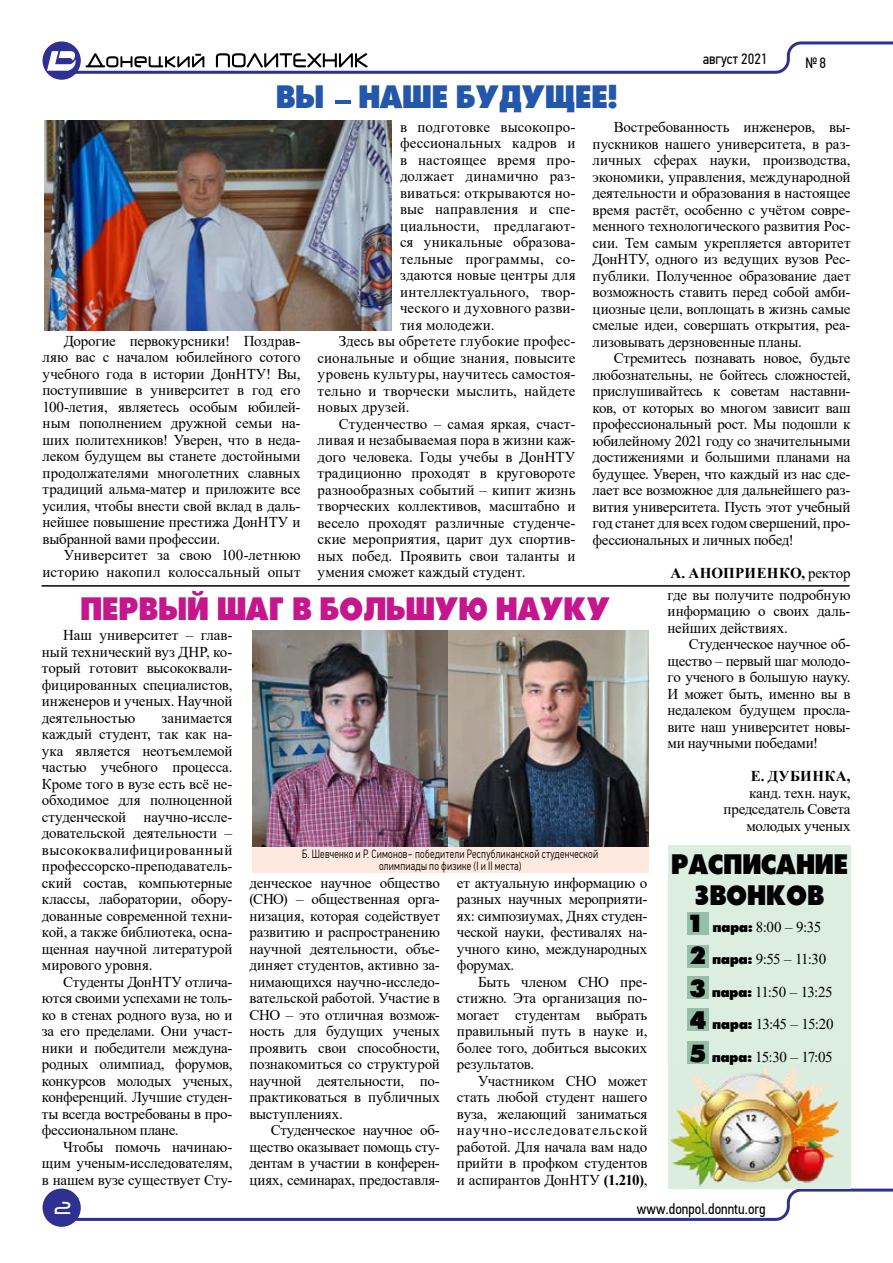
<style>
.page{position:relative;width:893px;height:1263px;background:#fff}
.page>*{position:absolute;margin:0;border:0;box-sizing:border-box;transform-origin:0 0}
.t1{font:34.5px "Futura Press Press";color:#c6168d;scale:.93 1}
.t2{font:34.5px "Futura Press Press";color:#2357ab;scale:.93 1}
.t3{font:30px/31.5px "Futura Press Press";color:#000;text-align:center;scale:.93 1}
.t4{font:500 19.5px "Neuropol";color:#fff}
.t5{font:15px/16.5px "Times New Roman";letter-spacing:-.005em;color:#000;text-align:justify}
.t6{font:15px/32.4px "Times New Roman";letter-spacing:-.045em;color:#000}
.t7{font:15px "Times New Roman";letter-spacing:.015em;color:#000}
.t8{font:15px "Times New Roman";letter-spacing:.02em;color:#000}
.t9{font:15px "PF Din Text Cond Pro";color:#000}
.t10{font:700 15px "Times New Roman";letter-spacing:.03em;color:#000}
.t11{font:300 12px/12px "PF Din Text Cond Pro";letter-spacing:.02em;color:#000;text-align:center;scale:.9 1}
.s1{font-weight:400}
.s2{font-family:"Futura Press Press";font-size:27px}
.s3{font-family:"Futura Press Press"}
.s4{font-weight:700}
</style>
<div class="page">
<div style="left:43px;top:41px;width:38px;height:39px;background:#2e3092;border-radius:50%"></div>
<svg style="left:47px;top:41px;width:846px;height:33px"></svg>
<div style="left:43px;top:1188px;width:38px;height:39px;background:#2e3092;border-radius:50%"></div>
<svg style="left:50px;top:1188px;width:843px;height:33px"></svg>
<div style="left:668px;top:845px;width:182px;height:343px;background:#dbeee0"></div>
<div style="left:687px;top:1041px;width:22px;height:23px;background:#95c0a7"></div>
<img style="left:44px;top:120px;width:348px;height:210px">
<hr style="left:42px;top:585px;width:807px;height:2px;background:#000">
<img style="left:252px;top:631px;width:196px;height:216px">
<img style="left:448px;top:631px;width:200px;height:216px">
<img style="left:670px;top:1066px;width:171px;height:121px">
<div style="left:687px;top:1008px;width:22px;height:23px;background:#95c0a7"></div>
<div style="left:687px;top:976px;width:22px;height:23px;background:#95c0a7"></div>
<div style="left:687px;top:945px;width:22px;height:23px;background:#95c0a7"></div>
<div style="left:687px;top:912px;width:22px;height:23px;background:#95c0a7"></div>
<div style="left:252px;top:847px;width:396px;height:26px;background:#fee9df"></div>
<h1 class="t2" style="left:276px;top:76px;width:369px">ВЫ – НАШЕ БУДУЩЕЕ!</h1>
<p class="t9" style="left:703px;top:50px;width:66px">август 2021</p>
<p class="t9" style="left:805px;top:54px;width:22px">№ 8</p>
<p class="t5" style="left:43px;top:332px;width:259px;text-indent:21px">Дорогие первокурсники! Поздрав&shy;ляю вас с началом юбилейного сотого учебного года в истории ДонНТУ! Вы, поступившие в университет в год его 100-летия, являетесь особым юбилей&shy;ным пополнением дружной семьи на&shy;ших политехников! Уверен, что в неда&shy;леком будущем вы станете достойными продолжателями многолетних славных традиций альма-матер и приложите все усилия, чтобы внести свой вклад в даль&shy;нейшее повышение престижа ДонНТУ и выбранной вами профессии.</p>
<p class="t5" style="left:43px;top:546px;width:259px;text-align:right">Университет за свою 100-летнюю историю накопил колоссальный опыт</p>
<p class="t5" style="left:400px;top:118px;width:177px">в подготовке высокопро-</p>
<p class="t5" style="left:400px;top:135px;width:177px">фессиональных кадров и</p>
<p class="t5" style="left:400px;top:151px;width:177px">в настоящее время про-</p>
<p class="t8" style="left:400px;top:166px;width:177px">должает динамично раз-</p>
<p class="t7" style="left:400px;top:182px;width:177px">виваться: открываются но-</p>
<p class="t5" style="left:400px;top:201px;width:177px">вые направления и спе-</p>
<p class="t8" style="left:400px;top:215px;width:177px">циальности, предлагают-</p>
<p class="t5" style="left:400px;top:234px;width:177px">ся уникальные образова-</p>
<p class="t7" style="left:400px;top:248px;width:177px">тельные программы, со-</p>
<p class="t5" style="left:400px;top:267px;width:177px">здаются новые центры для</p>
<p class="t7" style="left:400px;top:281px;width:177px">интеллектуального, твор-</p>
<p class="t5" style="left:400px;top:300px;width:177px">ческого и духовного разви-</p>
<p class="t5" style="left:400px;top:316px;width:96px">тия молодежи.</p>
<p class="t5" style="left:339px;top:333px;width:238px">Здесь вы обретете глубокие профес-</p>
<p class="t5" style="left:318px;top:349px;width:259px">сиональные и общие знания, повысите</p>
<p class="t5" style="left:318px;top:366px;width:259px">уровень культуры, научитесь самостоя-</p>
<p class="t5" style="left:318px;top:382px;width:259px">тельно и творчески мыслить, найдете</p>
<p class="t5" style="left:318px;top:399px;width:94px">новых друзей.</p>
<p class="t5" style="left:339px;top:415px;width:238px">Студенчество – самая яркая, счаст-</p>
<p class="t5" style="left:318px;top:432px;width:259px">ливая и незабываемая пора в жизни каж-</p>
<p class="t5" style="left:318px;top:448px;width:259px">дого человека. Годы учебы в ДонНТУ</p>
<p class="t5" style="left:318px;top:465px;width:259px">традиционно проходят в круговороте</p>
<p class="t5" style="left:318px;top:481px;width:259px">разнообразных событий – кипит жизнь</p>
<p class="t5" style="left:318px;top:498px;width:259px">творческих коллективов, масштабно и</p>
<p class="t5" style="left:318px;top:514px;width:259px">весело проходят различные студенче-</p>
<p class="t5" style="left:318px;top:531px;width:259px">ские мероприятия, царит дух спортив-</p>
<p class="t5" style="left:318px;top:547px;width:259px">ных побед. Проявить свои таланты и</p>
<p class="t5" style="left:318px;top:564px;width:209px">умения сможет каждый студент.</p>
<p class="t5" style="left:593px;top:119px;width:259px;text-indent:21px">Востребованность инженеров, вы&shy;пускников нашего университета, в раз&shy;личных сферах науки, производства, экономики, управления, международной деятельности и образования в настоящее время растёт, особенно с учётом совре&shy;менного технологического развития Рос&shy;сии. Тем самым укрепляется авторитет ДонНТУ, одного из ведущих вузов Рес&shy;публики. Полученное образование дает возможность ставить перед собой амби&shy;циозные цели, воплощать в жизнь самые смелые идеи, совершать открытия, реа&shy;лизовывать дерзновенные планы.</p>
<p class="t5" style="left:593px;top:350px;width:259px;text-indent:21px">Стремитесь познавать новое, будьте любознательны, не бойтесь сложностей, прислушивайтесь к советам наставни&shy;ков, от которых во многом зависит ваш профессиональный рост. Мы подошли к юбилейному 2021 году со значительными достижениями и большими планами на будущее. Уверен, что каждый из нас сде&shy;лает все возможное для дальнейшего раз&shy;вития университета. Пусть этот учебный год станет для всех годом свершений, про&shy;фессиональных и личных побед!</p>
<p class="t10" style="left:670px;top:562px;width:182px">А. АНОПРИЕНКО, <span class="s1">ректор</span></p>
<h1 class="t1" style="left:80px;top:588px;width:571px">ПЕРВЫЙ ШАГ В БОЛЬШУЮ НАУКУ</h1>
<p class="t5" style="left:668px;top:586px;width:184px">где вы получите подробную информацию о своих даль&shy;нейших действиях.</p>
<p class="t5" style="left:668px;top:636px;width:184px;text-indent:21px">Студенческое научное об&shy;щество – первый шаг молодо&shy;го ученого в большую науку.<br>И может быть, именно вы в недалеком будущем просла&shy;вите наш университет новы&shy;ми научными победами!</p>
<p class="t10" style="left:751px;top:765px;width:101px">Е. ДУБИНКА,</p>
<p class="t5" style="left:723px;top:784px;width:129px;text-align:right">канд. техн. наук, председатель Совета молодых ученых</p>
<h2 class="t3" style="left:671px;top:848px;width:191px">РАСПИСАНИЕ<br>ЗВОНКОВ</h2>
<p class="t6" style="left:690px;top:910px;width:145px"><span class="s2">1</span> <span class="s3">пара:</span> 8:00 – 9:35<br><span class="s2">2</span> <span class="s3">пара:</span> 9:55 – 11:30<br><span class="s2">3</span> <span class="s3">пара:</span> 11:50 – 13:25<br><span class="s2">4</span> <span class="s3">пара:</span> 13:45 – 15:20<br><span class="s2">5</span> <span class="s3">пара:</span> 15:30 – 17:05</p>
<p class="t5" style="left:42px;top:626px;width:192px;text-indent:21px">Наш университет – глав&shy;ный технический вуз ДНР, ко&shy;торый готовит высококвали&shy;фицированных специалистов, инженеров и ученых. Научной деятельностью</p>
<p class="t5" style="left:42px;top:709px;width:192px;text-indent:120px">занимается каждый студент, так как на&shy;ука является неотъемлемой частью учебного процесса.<br>Кроме того в вузе есть всё не&shy;обходимое для полноценной студенческой научно-иссле&shy;довательской деятельности – высококвалифицированный профессорско-преподаватель&shy;ский состав, компьютерные классы, лаборатории, обору&shy;дованные современной техни&shy;кой, а также библиотека, осна&shy;щенная научной литературой мирового уровня.</p>
<p class="t5" style="left:42px;top:973px;width:192px;text-indent:21px">Студенты ДонНТУ отлича&shy;ются своими успехами не толь&shy;ко в стенах родного вуза, но и за его пределами. Они участ&shy;ники и победители междуна&shy;родных олимпиад, форумов, конкурсов молодых ученых, конференций. Лучшие студен&shy;ты всегда востребованы в про&shy;фессиональном плане.</p>
<p class="t5" style="left:42px;top:1138px;width:192px;text-indent:21px">Чтобы помочь начинаю&shy;щим ученым-исследователям, в нашем вузе существует Сту-</p>
<p class="t11" style="left:302px;top:848px;width:330px">Б. Шевченко и Р. Симонов- победители Республиканской студенческой олимпиады по физике (I и II места)</p>
<p class="t5" style="left:457px;top:874px;width:192px">ет актуальную информацию о разных научных мероприяти&shy;ях: симпозиумах, Днях студен&shy;ческой науки, фестивалях на&shy;учного кино, международных форумах.</p>
<p class="t5" style="left:457px;top:973px;width:192px;text-indent:21px">Быть членом СНО пре&shy;стижно. Эта организация по&shy;могает студентам выбрать правильный путь в науке и, более того, добиться высоких результатов.</p>
<p class="t5" style="left:457px;top:1072px;width:192px;text-indent:21px">Участником СНО может стать любой студент нашего вуза, желающий заниматься научно-исследовательской работой. Для начала вам надо прийти в профком студентов и аспирантов ДонНТУ <span class="s4">(1.210)</span>,</p>
<p class="t5" style="left:249px;top:874px;width:192px">денческое научное общество (СНО) – общественная орга&shy;низация, которая содействует развитию и распространению научной деятельности, объе&shy;диняет студентов, активно за&shy;нимающихся научно-исследо&shy;вательской работой. Участие в СНО – это отличная возмож&shy;ность для будущих ученых проявить свои способности, познакомиться со структурой научной деятельности, по&shy;практиковаться в публичных выступлениях.</p>
<p class="t5" style="left:249px;top:1121px;width:192px;text-indent:21px">Студенческое научное об&shy;щество оказывает помощь сту&shy;дентам в участии в конферен&shy;циях, семинарах, предоставля-</p>
<h3 class="t4" style="left:53px;top:1199px;width:20px">2</h3>
<p class="t9" style="left:637px;top:1200px;width:130px">www.donpol.donntu.org</p>
</div>
